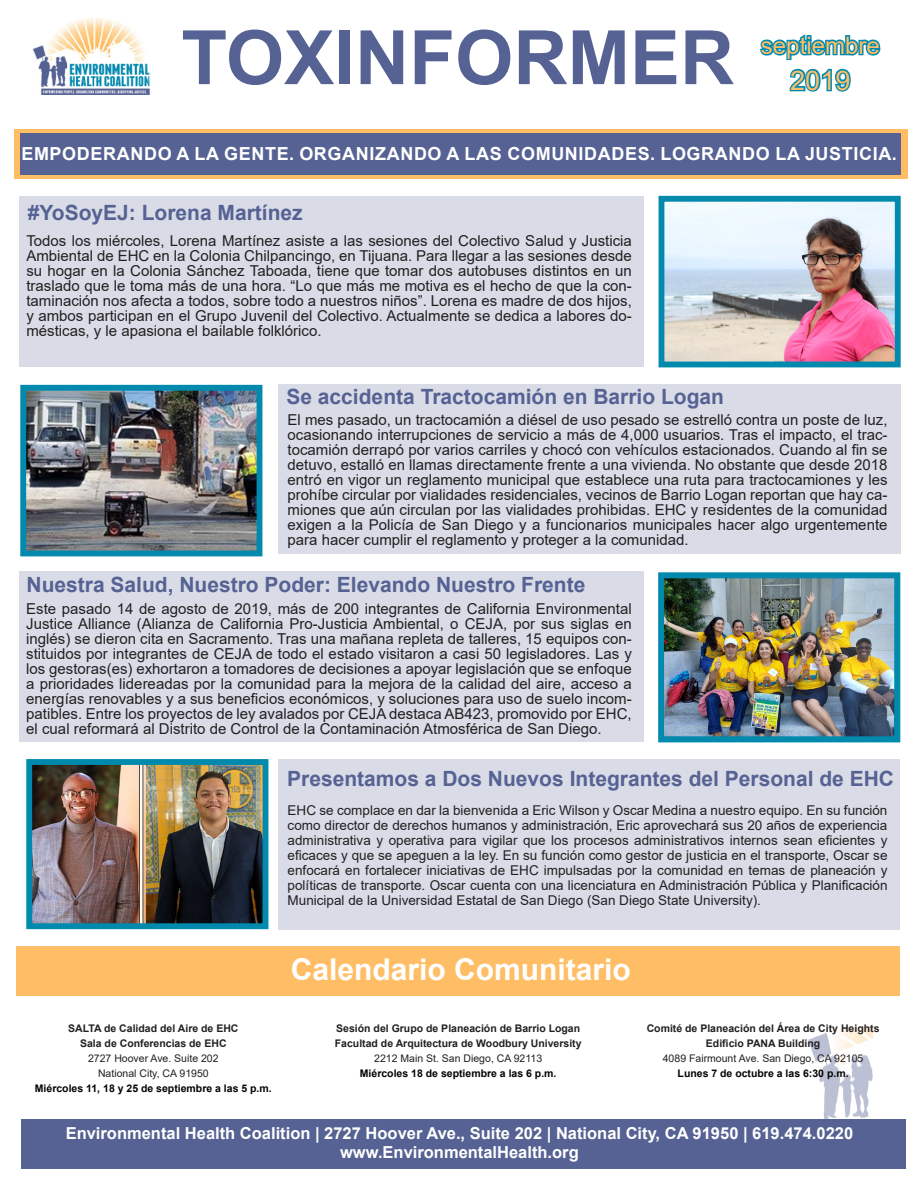
<style>
.page{position:relative;width:918px;height:1188px;background:#fff}
.page>*{position:absolute;margin:0;border:0;box-sizing:border-box;transform-origin:0 0}
.t1{font:700 75px "Arial";color:#556293}
.t2{font:700 30px "Arial";color:#fff}
.t3{font:27px "Arial";color:#ffbe65}
.t4{font:24px "Arial";color:#ffbe65}
.t5{font:700 21px "Arial";color:#556293}
.t6{font:700 18px "Arial";letter-spacing:.035em;color:#fff}
.t7{font:700 16.5px "Arial";color:#fff}
.t8{font:15px/15px "Arial";color:#231f20;text-align:justify}
.t9{font:13.5px/15px "Arial";color:#231f20;text-align:justify}
.t10{font:700 10.5px/15px "Arial";color:#231f20;text-align:center}
.s1{font-weight:400}
.s2{color:#040503}
</style>
<div class="page">
<img style="left:665px;top:579px;width:228px;height:156px">
<div style="left:658px;top:572px;width:242px;height:170px;border:6px solid #018aae"></div>
<img style="left:666px;top:203px;width:228px;height:157px">
<div style="left:659px;top:196px;width:242px;height:171px;border:6px solid #018aae"></div>
<img style="left:27px;top:392px;width:228px;height:157px">
<div style="left:20px;top:385px;width:242px;height:171px;border:6px solid #018aae"></div>
<img style="left:33px;top:766px;width:228px;height:156px">
<div style="left:26px;top:759px;width:242px;height:170px;border:6px solid #018aae"></div>
<img style="left:808px;top:1027px;width:65px;height:92px">
<div style="left:20px;top:196px;width:624px;height:170px;background:#d9dce7"></div>
<div style="left:16px;top:947px;width:883px;height:49px;background:#ffbe65"></div>
<div style="left:279px;top:385px;width:622px;height:169px;background:#d9dce7"></div>
<div style="left:14px;top:129px;width:894px;height:49px;background:linear-gradient(to right,#ffbe65,#ffbe65)"></div>
<div style="left:20px;top:133px;width:881px;height:41px;background:#556293"></div>
<img style="left:34px;top:18px;width:117px;height:77px">
<div style="left:20px;top:572px;width:624px;height:170px;background:#d9dce7"></div>
<div style="left:22px;top:1119px;width:884px;height:49px;background:#556293"></div>
<svg style="left:760px;top:34px;width:121px;height:58px"></svg>
<div style="left:278px;top:760px;width:621px;height:170px;background:#d9dce7"></div>
<p class="t1" style="left:181px;top:5px;width:554px">TOXINFORMER</p>
<p class="t4" style="left:761px;top:29px;width:120px">septiembre</p>
<p class="t3" style="left:790px;top:62px;width:62px">2019</p>
<p class="t6" style="left:21px;top:141px;width:877px">EMPODERANDO A LA GENTE. ORGANIZANDO A LAS COMUNIDADES. LOGRANDO LA JUSTICIA.</p>
<p class="t5" style="left:28px;top:198px;width:277px">#YoSoyEJ: Lorena Martínez</p>
<p class="t8" style="left:26px;top:233px;width:607px">Todos los miércoles, Lorena Martínez asiste a las sesiones del Colectivo Salud y Justicia Ambiental de EHC en la Colonia Chilpancingo, en Tijuana. Para llegar a las sesiones desde su hogar en la Colonia Sánchez Taboada, tiene que tomar dos autobuses distintos en un traslado que le toma más de una hora. “Lo que más me motiva es el hecho de que la con&shy;taminación nos afecta a todos, sobre todo a nuestros niños”. Lorena es madre de dos hijos, y ambos participan en el Grupo Juvenil del Colectivo. Actualmente se dedica a labores do&shy;mésticas, y le apasiona el bailable folklórico.</p>
<p class="t5" style="left:286px;top:382px;width:439px">Se accidenta Tractocamión en Barrio Logan</p>
<p class="t8" style="left:288px;top:413px;width:601px">El mes pasado, un tractocamión a diésel de uso pesado se estrelló contra un poste de luz, ocasionando interrupciones de servicio a más de 4,000 usuarios. Tras el impacto, el trac&shy;tocamión derrapó por varios carriles y chocó con vehículos estacionados. Cuando al fin se detuvo, estalló en llamas directamente frente a una vivienda. No obstante que desde 2018 entró en vigor un reglamento municipal que establece una ruta para tractocamiones y les prohíbe circular por vialidades residenciales, vecinos de Barrio Logan reportan que hay ca&shy;miones que aún circulan por las vialidades prohibidas. EHC y residentes de la comunidad exigen a la Policía de San Diego y a funcionarios municipales hacer algo urgentemente para hacer cumplir el reglamento y proteger a la comunidad.</p>
<p class="t5" style="left:27px;top:570px;width:560px">Nuestra Salud, Nuestro Poder: Elevando Nuestro Frente</p>
<p class="t8" style="left:26px;top:601px;width:607px">Este pasado 14 de agosto de 2019, más de 200 integrantes de California Environmental Justice Alliance (Alianza de California Pro-Justicia Ambiental, o CEJA, por sus siglas en inglés) se dieron cita en Sacramento. Tras una mañana repleta de talleres, 15 equipos con&shy;stituidos por integrantes de CEJA de todo el estado visitaron a casi 50 legisladores. Las y los gestoras(es) exhortaron a tomadores de decisiones a apoyar legislación que se enfoque a prioridades lidereadas por la comunidad para la mejora de la calidad del aire, acceso a energías renovables y a sus beneficios económicos, y soluciones para uso de suelo incom&shy;patibles. Entre los proyectos de ley avalados por CEJA destaca AB423, promovido por EHC, el cual reformará al Distrito de Control de la Contaminación Atmosférica de San Diego.</p>
<p class="t5" style="left:287px;top:764px;width:608px">Presentamos a Dos Nuevos Integrantes del Personal de EHC</p>
<p class="t9" style="left:288px;top:803px;width:601px">EHC se complace en dar la bienvenida a Eric Wilson y Oscar Medina a nuestro equipo. En su función como director de derechos humanos y administración, Eric aprovechará sus 20 años de experiencia administrativa y operativa para vigilar que los procesos administrativos internos sean eficientes y eficaces y que se apeguen a la ley. En su función como gestor de justicia en el transporte, Oscar se enfocará en fortalecer iniciativas de EHC impulsadas por la comunidad en temas de planeación y políticas de transporte. Oscar cuenta con una licenciatura en Administración Pública y Planificación Municipal de la Universidad Estatal de San Diego (San Diego State University).</p>
<p class="t2" style="left:291px;top:948px;width:342px">Calendario Comunitario</p>
<p class="t10" style="left:35px;top:1021px;width:238px">SALTA de Calidad del Aire de EHC<br>Sala de Conferencias de EHC<br><span class="s1">2727 Hoover Ave. Suite 202<br>National City, CA 91950<br></span><span class="s2">Miércoles 11, 18 y 25 de septiembre a las 5 p.m.</span></p>
<p class="t10" style="left:335px;top:1021px;width:248px">Sesión del Grupo de Planeación de Barrio Logan Facultad de Arquitectura de Woodbury University <span class="s1">2212 Main St. San Diego, CA 92113<br></span><span class="s2">Miércoles 18 de septiembre a las 6 p.m.</span></p>
<p class="t10" style="left:647px;top:1021px;width:234px">Comité de Planeación del Área de City Heights Edificio PANA Building<br><span class="s1">4089 Fairmount Ave. San Diego, CA 92105<br></span><span class="s2">Lunes 7 de octubre a las 6:30 p.m.</span></p>
<p class="t7" style="left:66px;top:1121px;width:789px">Environmental Health Coalition | 2727 Hoover Ave., Suite 202 | National City, CA 91950 | 619.474.0220</p>
<p class="t7" style="left:340px;top:1141px;width:240px">www.EnvironmentalHealth.org</p>
</div>
